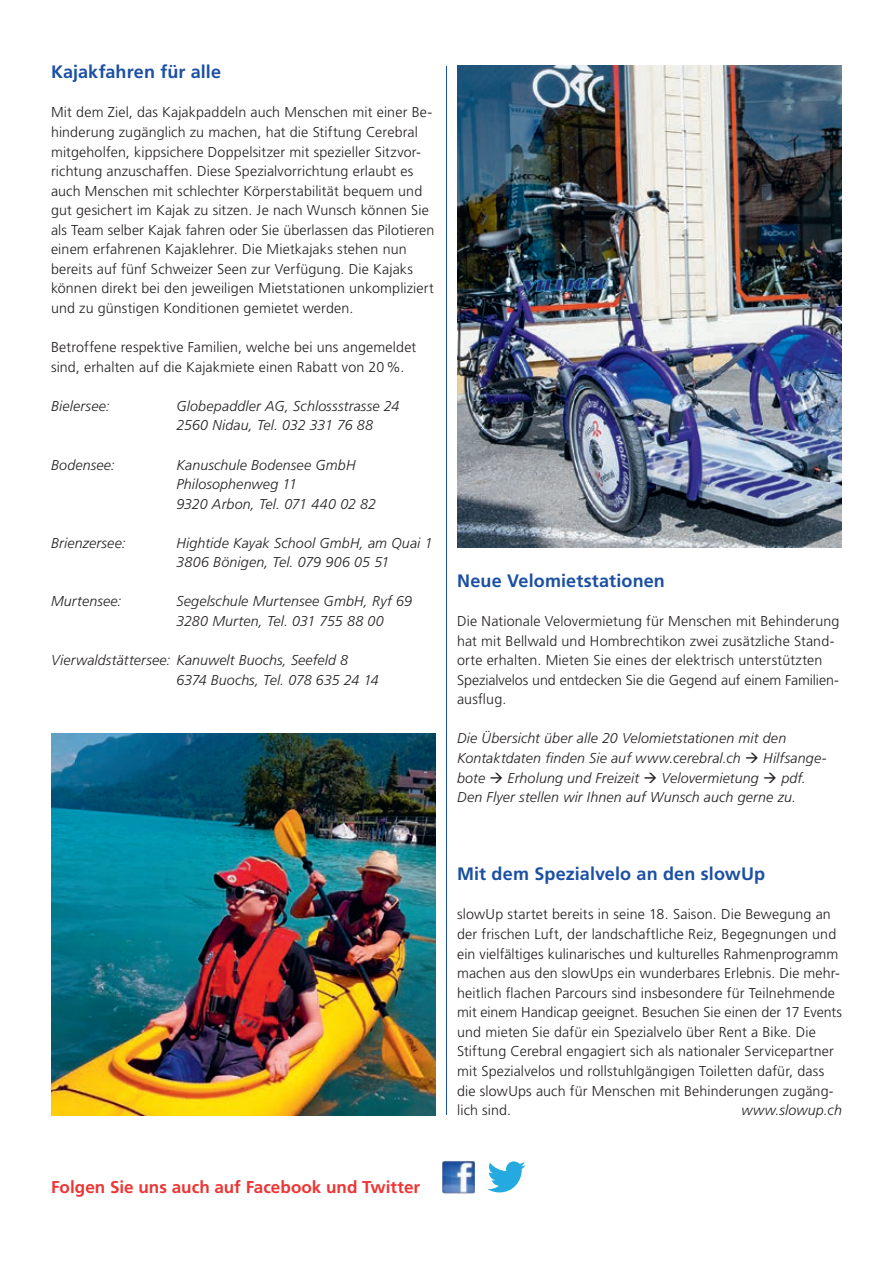
<style>
.page{position:relative;width:893px;height:1263px;background:#fff}
.page>*{position:absolute;margin:0;border:0;box-sizing:border-box;transform-origin:0 0}
.t1{font:700 18px "Frutiger LT Std";letter-spacing:.005em;color:#1b50a2}
.t2{font:700 17.1px "Frutiger LT Std";color:#ed3534}
.t3{font:300 14.25px/19.5px "Frutiger LT Std";letter-spacing:.01em;color:#231f20}
.t4{font:italic 300 14.25px/19.5px "Frutiger LT Std";letter-spacing:.01em;color:#231f20}
</style>
<div class="page">
<hr style="left:446px;top:66px;width:1px;height:1049px;background:#1b50a2">
<img style="left:51px;top:733px;width:385px;height:382px">
<img style="left:442px;top:1160px;width:33px;height:33px">
<svg style="left:487px;top:1161px;width:39px;height:31px"></svg>
<img style="left:457px;top:66px;width:385px;height:482px">
<p class="t1" style="left:51px;top:61px;width:172px">Kajakfahren für alle</p>
<p class="t3" style="left:51px;top:103px;width:385px">Mit dem Ziel, das Kajakpaddeln auch Menschen mit einer Be&shy;hinderung zugänglich zu machen, hat die Stiftung Cerebral mitgeholfen, kippsichere Doppelsitzer mit spezieller Sitzvor&shy;richtung anzuschaffen. Diese Spezialvorrichtung erlaubt es auch Menschen mit schlechter Körperstabilität bequem und gut gesichert im Kajak zu sitzen. Je nach Wunsch können Sie als Team selber Kajak fahren oder Sie überlassen das Pilotieren einem erfahrenen Kajaklehrer. Die Mietkajaks stehen nun bereits auf fünf Schweizer Seen zur Verfügung. Die Kajaks können direkt bei den jeweiligen Mietstationen unkompliziert und zu günstigen Konditionen gemietet werden.</p>
<p class="t3" style="left:51px;top:338px;width:367px">Betroffene respektive Familien, welche bei uns angemeldet sind, erhalten auf die Kajakmiete einen Rabatt von 20%.</p>
<p class="t4" style="left:51px;top:396px;width:60px">Bielersee:</p>
<p class="t4" style="left:176px;top:396px;width:224px">Globepaddler AG, Schlossstrasse 24<br>2560 Nidau, Tel. 032 331 76 88</p>
<p class="t4" style="left:51px;top:455px;width:65px">Bodensee:</p>
<p class="t4" style="left:176px;top:455px;width:201px">Kanuschule Bodensee GmbH<br>Philosophenweg 11<br>9320 Arbon, Tel. 071 440 02 82</p>
<p class="t4" style="left:51px;top:533px;width:76px">Brienzersee:</p>
<p class="t4" style="left:176px;top:533px;width:258px">Hightide Kayak School GmbH, am Quai 1<br>3806 Bönigen, Tel. 079 906 05 51</p>
<p class="t4" style="left:51px;top:592px;width:72px">Murtensee:</p>
<p class="t4" style="left:176px;top:592px;width:237px">Segelschule Murtensee GmbH, Ryf 69<br>3280 Murten, Tel. 031 755 88 00</p>
<p class="t4" style="left:176px;top:651px;width:204px;text-indent:-125px">Vierwaldstättersee: Kanuwelt Buochs, Seefeld 8<br>6374 Buochs, Tel. 078 635 24 14</p>
<p class="t1" style="left:457px;top:570px;width:209px">Neue Velomietstationen</p>
<p class="t3" style="left:457px;top:611px;width:384px">Die Nationale Velovermietung für Menschen mit Behinderung hat mit Bellwald und Hombrechtikon zwei zusätzliche Stand&shy;orte erhalten. Mieten Sie eines der elektrisch unterstützten Spezialvelos und entdecken Sie die Gegend auf einem Familien&shy;ausflug.</p>
<p class="t4" style="left:457px;top:729px;width:371px">Die Übersicht über alle 20 Velomietstationen mit den Kontaktdaten finden Sie auf www.cerebral.ch → Hilfsange&shy;bote → Erholung und Freizeit → Velovermietung → pdf.<br>Den Flyer stellen wir Ihnen auf Wunsch auch gerne zu.</p>
<p class="t1" style="left:457px;top:863px;width:310px">Mit dem Spezialvelo an den slowUp</p>
<p class="t3" style="left:457px;top:905px;width:386px">slowUp startet bereits in seine 18. Saison. Die Bewegung an der frischen Luft, der landschaftliche Reiz, Begegnungen und ein vielfältiges kulinarisches und kulturelles Rahmenprogramm machen aus den slowUps ein wunderbares Erlebnis. Die mehr&shy;heitlich flachen Parcours sind insbesondere für Teilnehmende mit einem Handicap geeignet. Besuchen Sie einen der 17 Events und mieten Sie dafür ein Spezialvelo über Rent a Bike. Die Stiftung Cerebral engagiert sich als nationaler Servicepartner mit Spezialvelos und rollstuhlgängigen Toiletten dafür, dass die slowUps auch für Menschen mit Behinderungen zugäng&shy;lich sind.</p>
<p class="t4" style="left:741px;top:1100px;width:102px">www.slowup.ch</p>
<p class="t2" style="left:51px;top:1177px;width:371px">Folgen Sie uns auch auf Facebook und Twitter</p>
</div>
